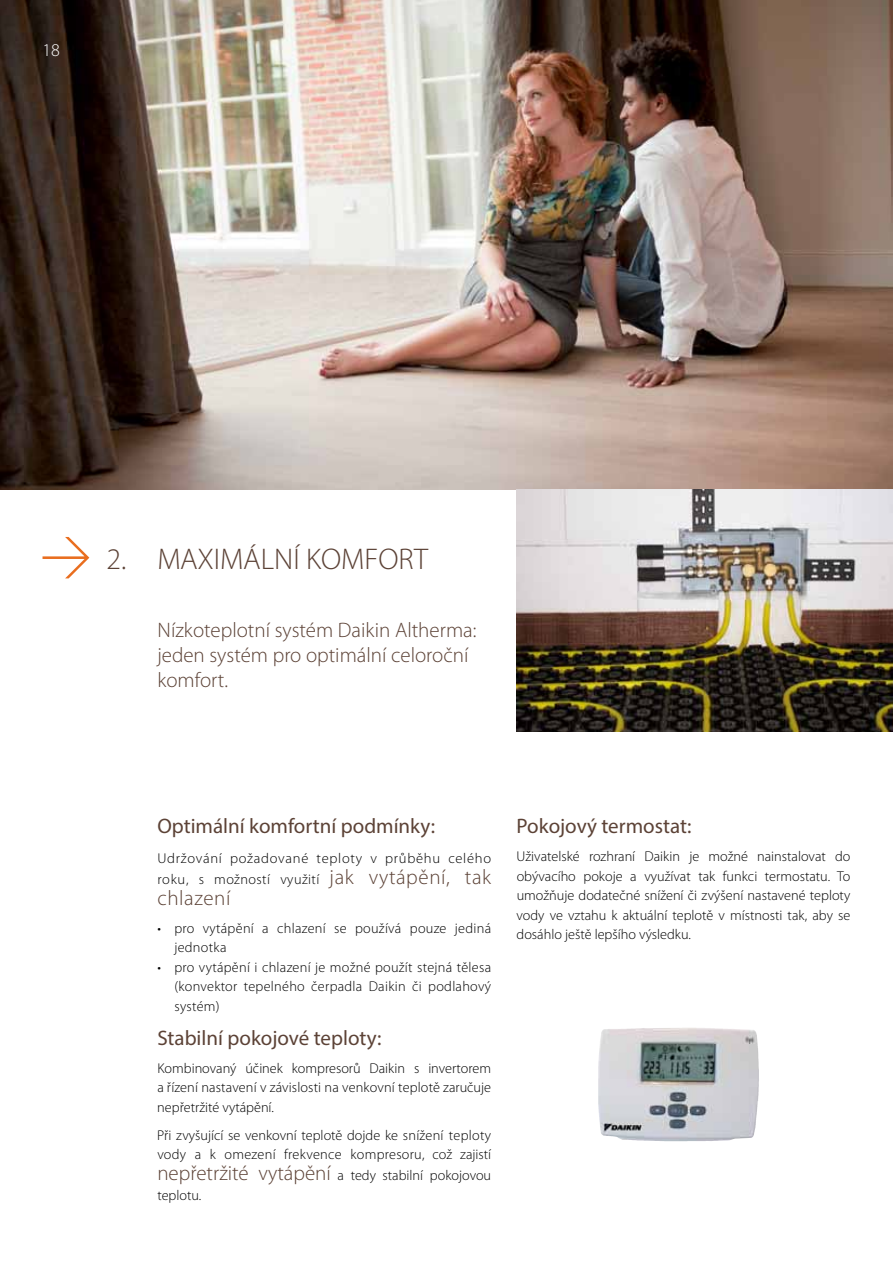
<style>
.page{position:relative;width:893px;height:1263px;background:#fff}
.page>*{position:absolute;margin:0;border:0;box-sizing:border-box;transform-origin:0 0}
.t1{font:300 30px "Myriad Pro";color:#5c4236}
.t2{font:300 21px/25.2px "Myriad Pro";color:#5c4236}
.t3{font:21px "Myriad Pro";color:#5c4236}
.t4{font:300 21px "Myriad Pro";letter-spacing:.03em;color:#5c4236}
.t5{font:300 18px "Myriad Pro";color:#fff}
.t6{font:300 14.25px/19.5px "Myriad Pro";letter-spacing:.015em;color:#000}
.t7{font:300 14.25px/21px "Myriad Pro";letter-spacing:.05em;color:#000}
.s1{font-size:21px;color:#5c4236}
</style>
<div class="page">
<img style="left:0;top:0;width:893px;height:489px">
<img style="left:517px;top:489px;width:376px;height:242px">
<svg style="left:43px;top:537px;width:46px;height:41px"></svg>
<img style="left:598px;top:1028px;width:160px;height:113px">
<p class="t5" style="left:43px;top:40px;width:19px">18</p>
<h1 class="t1" style="left:106px;top:542px;width:323px">2. MAXIMÁLNÍ KOMFORT</h1>
<h2 class="t2" style="left:157px;top:617px;width:321px">Nízkoteplotní systém Daikin Altherma: jeden systém pro optimální celoroční komfort.</h2>
<h2 class="t3" style="left:157px;top:813px;width:279px">Optimální komfortní podmínky:</h2>
<p class="t7" style="left:157px;top:848px;width:335px">Udržování požadované teploty v průběhu celého roku, s možností využití <span class="s1">jak vytápění, tak</span></p>
<h2 class="t4" style="left:157px;top:886px;width:75px">chlazení</h2>
<p class="t6" style="left:174px;top:919px;width:318px;text-indent:-17px">• pro vytápění a chlazení se používá pouze jediná jednotka</p>
<p class="t6" style="left:174px;top:958px;width:318px;text-align:justify;text-indent:-17px">• pro vytápění i chlazení je možné použít stejná tělesa (konvektor tepelného čerpadla Daikin či podlahový systém)</p>
<h2 class="t3" style="left:157px;top:1025px;width:226px">Stabilní pokojové teploty:</h2>
<p class="t6" style="left:157px;top:1058px;width:335px;text-align:justify">Kombinovaný účinek kompresorů Daikin s invertorem a řízení nastavení v závislosti na venkovní teplotě zaručuje nepřetržité vytápění.</p>
<p class="t6" style="left:157px;top:1125px;width:335px">Při zvyšující se venkovní teplotě dojde ke snížení teploty vody a k omezení frekvence kompresoru, což zajistí</p>
<p class="t6" style="left:157px;top:1166px;width:335px"><span class="s1">nepřetržité vytápění</span> a tedy stabilní pokojovou teplotu.</p>
<h2 class="t3" style="left:517px;top:813px;width:176px">Pokojový termostat:</h2>
<p class="t6" style="left:517px;top:847px;width:335px;text-align:justify">Uživatelské rozhraní Daikin je možné nainstalovat do obývacího pokoje a využívat tak funkci termostatu. To umožňuje dodatečné snížení či zvýšení nastavené teploty vody ve vztahu k aktuální teplotě v místnosti tak, aby se dosáhlo ještě lepšího výsledku.</p>
</div>
